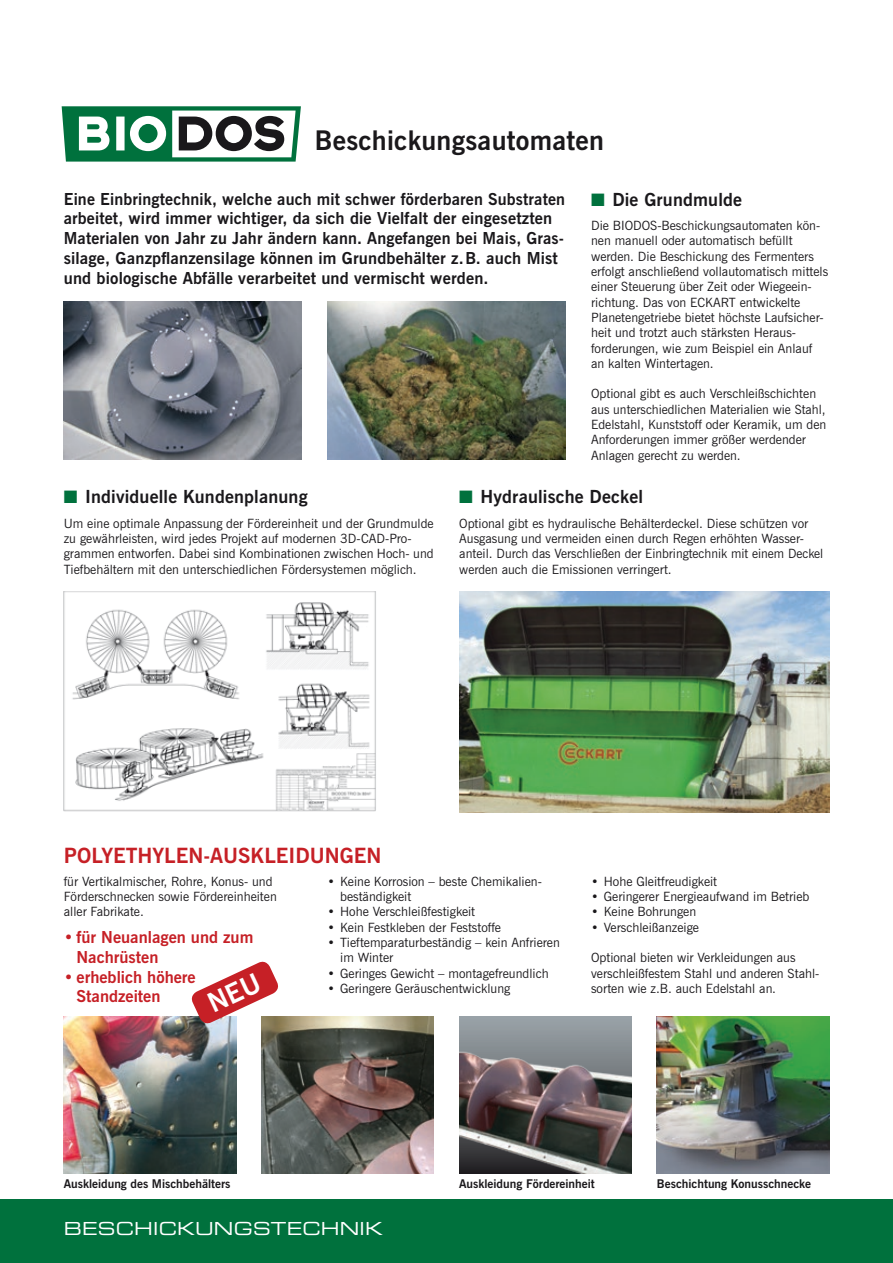
<style>
.page{position:relative;width:893px;height:1263px;background:#fff}
.page>*{position:absolute;margin:0;border:0;box-sizing:border-box;transform-origin:0 0}
.Titel_18{font:700 27px "News Gothic BT";letter-spacing:.01em;color:#1a181b}
.Fließtext{font:700 21px "News Gothic BT";color:#c62026}
.Titel_12{font:700 18px "News Gothic BT";letter-spacing:.01em;color:#1a181b}
.Titel_24{font:18px "Eurostile Extended Two";letter-spacing:.01em;color:#fff}
.Titel_12-2{font:700 16.5px/19.8px "News Gothic BT";letter-spacing:.01em;color:#1a181b}
.Fließtext-2{font:700 16.5px/19.8px "News Gothic BT";color:#c62026}
.Fließtext-3{font:12.75px/15.3px "News Gothic BT";color:#1a181b}
.Fließtext-4{font:700 12px "News Gothic BT";color:#1a181b}
.s1{color:#00713d}
</style>
<div class="page">
<div style="left:0;top:1199px;width:893px;height:64px;background:#00713d"></div>
<svg style="left:62px;top:106px;width:239px;height:56px"></svg>
<img style="left:64px;top:302px;width:238px;height:157px">
<img style="left:327px;top:302px;width:239px;height:157px">
<img style="left:261px;top:1016px;width:173px;height:158px">
<img style="left:64px;top:1016px;width:172px;height:158px">
<img style="left:459px;top:1016px;width:172px;height:158px">
<img style="left:657px;top:1016px;width:172px;height:158px">
<img style="left:459px;top:591px;width:370px;height:221px">
<img style="left:64px;top:591px;width:312px;height:221px">
<svg style="left:189px;top:961px;width:92px;height:65px"></svg>
<p class="Titel_18" style="left:315px;top:124px;width:291px">Beschickungsautomaten</p>
<p class="Titel_12-2" style="left:64px;top:189px;width:503px">Eine Einbringtechnik, welche auch mit schwer förderbaren Substraten arbeitet, wird immer wichtiger, da sich die Vielfalt der eingesetzten<br>Materialen von Jahr zu Jahr ändern kann. Angefangen bei Mais, Gras-</p>
<p class="Titel_12-2" style="left:64px;top:248px;width:496px">silage, Ganzpflanzensilage können im Grundbehälter z.B. auch Mist und biologische Abfälle verarbeitet und vermischt werden.</p>
<p class="Titel_12" style="left:591px;top:188px;width:153px"><span class="s1">■</span> Die Grundmulde</p>
<p class="Fließtext-3" style="left:591px;top:218px;width:239px">Die BIODOS-Beschickungsautomaten kön&shy;nen manuell oder automatisch befüllt werden. Die Beschickung des Fermenters erfolgt anschließend vollautomatisch mittels einer Steuerung über Zeit oder Wiegeein&shy;richtung. Das von ECKART entwickelte Planetengetriebe bietet höchste Laufsicher&shy;heit und trotzt auch stärksten Heraus&shy;forderungen, wie zum Beispiel ein Anlauf an kalten Wintertagen.</p>
<p class="Fließtext-3" style="left:591px;top:386px;width:237px">Optional gibt es auch Verschleißschichten aus unterschiedlichen Materialien wie Stahl, Edelstahl, Kunststoff oder Keramik, um den Anforderungen immer größer werdender Anlagen gerecht zu werden.</p>
<p class="Titel_12" style="left:64px;top:486px;width:245px"><span class="s1">■</span> Individuelle Kundenplanung</p>
<p class="Fließtext-3" style="left:64px;top:515px;width:371px">Um eine optimale Anpassung der Fördereinheit und der Grundmulde</p>
<p class="Fließtext-3" style="left:64px;top:531px;width:349px">zu gewährleisten, wird jedes Projekt auf modernen 3D-CAD-Pro-</p>
<p class="Fließtext-3" style="left:64px;top:546px;width:371px">grammen entworfen. Dabei sind Kombinationen zwischen Hoch- und<br>Tiefbehältern mit den unterschiedlichen Fördersystemen möglich.</p>
<p class="Titel_12" style="left:459px;top:486px;width:185px"><span class="s1">■</span> Hydraulische Deckel</p>
<p class="Fließtext-3" style="left:459px;top:515px;width:366px">Optional gibt es hydraulische Behälterdeckel. Diese schützen vor Ausgasung und vermeiden einen durch Regen erhöhten Wasser&shy;anteil. Durch das Verschließen der Einbringtechnik mit einem Deckel werden auch die Emissionen verringert.</p>
<p class="Fließtext" style="left:64px;top:843px;width:319px">POLYETHYLEN-AUSKLEIDUNGEN</p>
<p class="Fließtext-3" style="left:64px;top:873px;width:215px">für Vertikalmischer, Rohre, Konus- und<br>Förderschnecken sowie Fördereinheiten</p>
<p class="Fließtext-3" style="left:64px;top:904px;width:82px">aller Fabrikate.</p>
<p class="Fließtext-2" style="left:77px;top:927px;width:178px;text-indent:-13px">• für Neuanlagen und zum<br>Nachrüsten</p>
<p class="Fließtext-2" style="left:64px;top:966px;width:134px">• erheblich höhere</p>
<p class="Fließtext-2" style="left:77px;top:986px;width:85px">Standzeiten</p>
<p class="Fließtext-3" style="left:327px;top:873px;width:216px">• Keine Korrosion – beste Chemikalien-</p>
<p class="Fließtext-3" style="left:340px;top:889px;width:73px">beständigkeit</p>
<p class="Fließtext-3" style="left:327px;top:904px;width:149px">• Hohe Verschleißfestigkeit</p>
<p class="Fließtext-3" style="left:327px;top:919px;width:175px">• Kein Festkleben der Feststoffe</p>
<p class="Fließtext-3" style="left:327px;top:935px;width:234px">• Tieftemparaturbeständig – kein Anfrieren</p>
<p class="Fließtext-3" style="left:340px;top:950px;width:55px">im Winter</p>
<p class="Fließtext-3" style="left:327px;top:965px;width:223px">• Geringes Gewicht – montagefreundlich</p>
<p class="Fließtext-3" style="left:327px;top:980px;width:184px">• Geringere Geräuschentwicklung</p>
<p class="Fließtext-3" style="left:591px;top:873px;width:128px">• Hohe Gleitfreudigkeit</p>
<p class="Fließtext-3" style="left:591px;top:889px;width:220px">• Geringerer Energieaufwand im Betrieb</p>
<p class="Fließtext-3" style="left:591px;top:904px;width:107px">• Keine Bohrungen</p>
<p class="Fließtext-3" style="left:591px;top:919px;width:110px">• Verschleißanzeige</p>
<p class="Fließtext-3" style="left:591px;top:950px;width:206px">Optional bieten wir Verkleidungen aus</p>
<p class="Fließtext-3" style="left:591px;top:965px;width:230px">verschleißfestem Stahl und anderen Stahl&shy;sorten wie z.B. auch Edelstahl an.</p>
<p class="Fließtext-4" style="left:64px;top:1176px;width:168px">Auskleidung des Mischbehälters</p>
<p class="Fließtext-4" style="left:459px;top:1176px;width:137px">Auskleidung Fördereinheit</p>
<p class="Fließtext-4" style="left:657px;top:1176px;width:156px">Beschichtung Konusschnecke</p>
<p class="Titel_24" style="left:64px;top:1216px;width:320px">BESCHICKUNGSTECHNIK</p>
</div>
